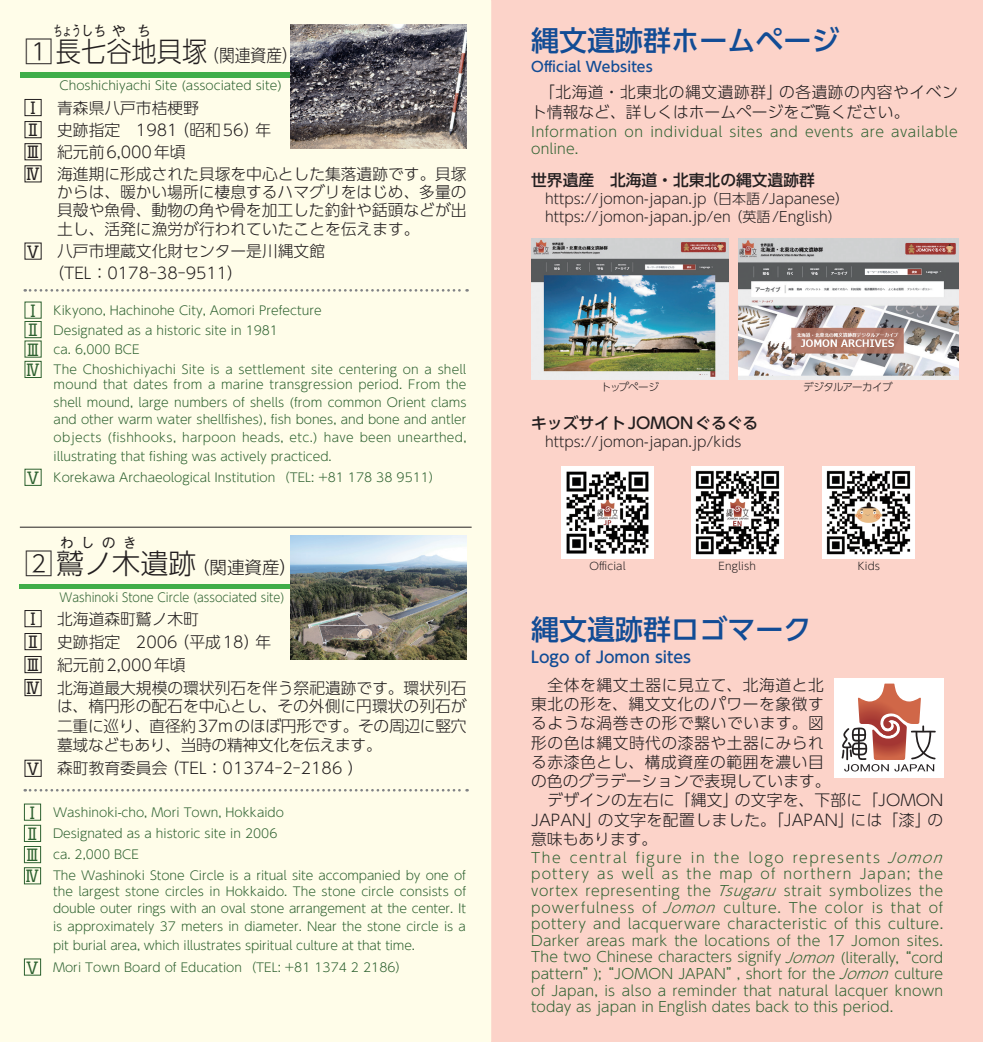
<style>
.page{position:relative;width:983px;height:1042px;background:#fff}
.page>*{position:absolute;margin:0;border:0;box-sizing:border-box;transform-origin:0 0}
.t1{font:500 28px "UD Shin Go Pro";color:#124c95}
.t2{font:300 28px "UD Shin Go Pro";color:#231f20}
.t3{font:300 17.5px "UD Shin Go Pro";color:#231f20}
.t4{font:300 17.5px "UD Shin Go Pro";color:#231f20;scale:.9 1}
.t5{font:300 15.75px/22.9px "UD Shin Go Pro";color:#231f20}
.t6{font:300 15.75px/19.2px "UD Shin Go Pro";letter-spacing:.035em;color:#231f20}
.t7{font:500 15.75px "UD Shin Go Pro";color:#231f20}
.t8{font:500 15.75px "UD Shin Go Pro";color:#124c95}
.t9{font:300 14px/16.6px "UD Shin Go Pro";letter-spacing:.03em;color:#2d6130}
.t10{font:300 14px/17.5px "UD Shin Go Pro";color:#231f20}
.t11{font:500 14px "UD Shin Go Pro";letter-spacing:.01em;color:#124c95}
.t12{font:300 14px "UD Shin Go Pro";color:#231f20;scale:.66 1}
.t13{font:300 12.25px/17.5px "UD Shin Go Pro";color:#2d6130}
.t14{font:300 12.25px "UD Shin Go Pro";color:#2d6130;scale:.91 1}
.t15{font:300 10.5px "UD Shin Go Pro";letter-spacing:-.005em;color:#231f20}
.t16{font:300 10.5px "UD Shin Go Pro";letter-spacing:-.06em;color:#231f20}
.s1{font-size:28px}
.s2{font-weight:400}
.s3{font-weight:400;font-size:15.75px}
.s4{font-style:italic}
</style>
<div class="page">
<div style="left:0;top:0;width:491px;height:1042px;background:#fffde9"></div>
<hr style="left:20px;top:527px;width:451px;height:1px;background:#231f20">
<div style="left:24px;top:804px;width:17px;height:16px;border:1px solid #2d6130"></div>
<div style="left:24px;top:825px;width:17px;height:16px;border:1px solid #2d6130"></div>
<div style="left:24px;top:846px;width:17px;height:17px;border:1px solid #2d6130"></div>
<div style="left:24px;top:867px;width:17px;height:17px;border:1px solid #2d6130"></div>
<div style="left:24px;top:959px;width:17px;height:16px;border:1px solid #2d6130"></div>
<div style="left:20px;top:584px;width:278px;height:5px;background:#40ae49"></div>
<div style="left:25px;top:610px;width:16px;height:17px;border:1px solid #231f20"></div>
<div style="left:25px;top:633px;width:16px;height:17px;border:1px solid #231f20"></div>
<div style="left:25px;top:656px;width:16px;height:17px;border:1px solid #231f20"></div>
<div style="left:25px;top:679px;width:16px;height:17px;border:1px solid #231f20"></div>
<img style="left:290px;top:536px;width:176px;height:124px">
<svg style="left:25px;top:789px;width:442px;height:2px"></svg>
<div style="left:20px;top:72px;width:304px;height:5px;background:#40ae49"></div>
<div style="left:25px;top:99px;width:16px;height:17px;border:1px solid #231f20"></div>
<div style="left:25px;top:121px;width:16px;height:17px;border:1px solid #231f20"></div>
<div style="left:25px;top:143px;width:16px;height:17px;border:1px solid #231f20"></div>
<div style="left:25px;top:321px;width:16px;height:17px;border:1px solid #2d6130"></div>
<div style="left:25px;top:361px;width:16px;height:17px;border:1px solid #2d6130"></div>
<img style="left:290px;top:25px;width:176px;height:124px">
<svg style="left:25px;top:289px;width:442px;height:3px"></svg>
<div style="left:491px;top:0;width:491px;height:1042px;background:#fcd3c9"></div>
<div style="left:833px;top:678px;width:110px;height:99px;background:#fff"></div>
<img style="left:858px;top:683px;width:62px;height:40px">
<svg style="left:841px;top:723px;width:94px;height:48px"></svg>
<img style="left:691px;top:466px;width:91px;height:92px">
<img style="left:561px;top:466px;width:92px;height:92px">
<img style="left:822px;top:466px;width:92px;height:92px">
<img style="left:531px;top:238px;width:197px;height:142px">
<img style="left:738px;top:238px;width:219px;height:142px">
<p class="t12" style="left:53px;top:19px;width:111px">ちょうしちや</p>
<p class="t10" style="left:137px;top:21px;width:15px">ち</p>
<h2 class="t4" style="left:157px;top:41px;width:158px"><span class="s1">貝塚</span>（関連資産）</h2>
<p class="t5" style="left:25px;top:96px;width:443px;line-height:22.1px"><span class="s2">Ⅰ</span>　青森県八戸市桔梗野<br><span class="s2">Ⅱ</span>　史跡指定　1981（昭和56）年<br><span class="s2">Ⅲ</span>　紀元前6,000年頃<br><span class="s2">Ⅳ</span>　 海進期に形成された貝塚を中心とした集落遺跡です。貝塚</p>
<p class="t5" style="left:57px;top:182px;width:411px;line-height:18.4px;text-align:justify">からは、暖かい場所に棲息するハマグリをはじめ、多量の貝殻や魚骨、動物の角や骨を加工した釣針や銛頭などが出土し、活発に漁労が行われていたことを伝えます。</p>
<p class="t5" style="left:25px;top:240px;width:302px;line-height:21.7px"><span class="s2">Ⅴ</span>　八戸市埋蔵文化財センター是川縄文館　　（TEL：0178-38-9511）</p>
<p class="t13" style="left:25px;top:300px;width:442px;line-height:19.6px"><span class="s3">Ⅰ</span>　Kikyono, Hachinohe City, Aomori Prefecture<br><span class="s3">Ⅱ</span>　Designated as a historic site in 1981<br><span class="s3">Ⅲ</span>　ca. 6,000 BCE<br><span class="s3">Ⅳ</span>　 The Choshichiyachi Site is a settlement site centering on a shell</p>
<p class="t13" style="left:54px;top:375px;width:414px;text-align:justify">mound that dates from a marine transgression period. From the shell mound, large numbers of shells (from common Orient clams and other warm water shellfishes), fish bones, and bone and antler objects (fishhooks, harpoon heads, etc.) have been unearthed,</p>
<p class="t13" style="left:25px;top:445px;width:417px;line-height:21.2px;text-indent:28px">illustrating that fishing was actively practiced.<br><span class="s3">Ⅴ</span> Korekawa Archaeological Institution （TEL: +81 178 38 9511）</p>
<h1 class="t2" style="left:25px;top:29px;width:133px">₁長七谷地</h1>
<p class="t13" style="left:60px;top:76px;width:224px">Choshichiyachi Site (associated site)</p>
<p class="t10" style="left:60px;top:533px;width:78px">わしのき</p>
<h2 class="t3" style="left:84px;top:553px;width:214px"><span class="s1">ノ木遺跡</span>（関連資産）</h2>
<p class="t5" style="left:25px;top:606px;width:443px"><span class="s2">Ⅰ</span>　北海道森町鷲ノ木町<br><span class="s2">Ⅱ</span>　史跡指定　2006（平成18）年<br><span class="s2">Ⅲ</span>　紀元前2,000年頃<br><span class="s2">Ⅳ</span>　 北海道最大規模の環状列石を伴う祭祀遺跡です。環状列石</p>
<p class="t5" style="left:57px;top:696px;width:411px;line-height:19.2px;text-align:justify">は、楕円形の配石を中心とし、その外側に円環状の列石が二重に巡り、直径約37mのほぼ円形です。その周辺に竪穴墓域などもあり、当時の精神文化を伝えます。</p>
<p class="t5" style="left:25px;top:756px;width:340px"><span class="s2">Ⅴ</span>　森町教育委員会（TEL：01374-2-2186 ）</p>
<h1 class="t2" style="left:25px;top:541px;width:61px">₂鷲</h1>
<p class="t14" style="left:60px;top:587px;width:249px">Washinoki Stone Circle (associated site)</p>
<p class="t13" style="left:25px;top:801px;width:442px;line-height:21.2px"><span class="s3">Ⅰ</span>　Washinoki-cho, Mori Town, Hokkaido<br><span class="s3">Ⅱ</span>　Designated as a historic site in 2006<br><span class="s3">Ⅲ</span>　ca. 2,000 BCE<br><span class="s3">Ⅳ</span>　 The Washinoki Stone Circle is a ritual site accompanied by one of</p>
<p class="t13" style="left:53px;top:882px;width:414px;text-align:justify">the largest stone circles in Hokkaido. The stone circle consists of double outer rings with an oval stone arrangement at the center. It is approximately 37 meters in diameter. Near the stone circle is a</p>
<p class="t13" style="left:25px;top:934px;width:392px;line-height:21.7px;text-indent:28px">pit burial area, which illustrates spiritual culture at that time.<br><span class="s3">Ⅴ</span>　Mori Town Board of Education （TEL: +81 1374 2 2186）</p>
<h1 class="t1" style="left:531px;top:17px;width:309px">縄文遺跡群ホームページ</h1>
<p class="t11" style="left:531px;top:55px;width:123px">Official Websites</p>
<p class="t5" style="left:531px;top:82px;width:428px;line-height:20.1px">　「北海道・北東北の縄文遺跡群」の各遺跡の内容やイベント情報など、詳しくはホームページをご覧ください。</p>
<p class="t9" style="left:531px;top:122px;width:428px;line-height:17.5px">Information on individual sites and events are available online.</p>
<p class="t7" style="left:531px;top:167px;width:285px">世界遺産　北海道・北東北の縄文遺跡群</p>
<p class="t10" style="left:531px;top:190px;width:319px">　https://jomon-japan.jp （日本語/Japanese）　https://jomon-japan.jp/en （英語/English）</p>
<p class="t15" style="left:600px;top:379px;width:60px">トップページ</p>
<p class="t16" style="left:802px;top:379px;width:91px">デジタルアーカイブ</p>
<p class="t7" style="left:531px;top:410px;width:228px">キッズサイトJOMONぐるぐる</p>
<p class="t10" style="left:531px;top:432px;width:212px">　https://jomon-japan.jp/kids</p>
<p class="t15" style="left:589px;top:557px;width:38px">Official</p>
<p class="t15" style="left:718px;top:557px;width:39px">English</p>
<h1 class="t1" style="left:531px;top:607px;width:281px">縄文遺跡群ロゴマーク</h1>
<p class="t8" style="left:531px;top:644px;width:161px">Logo of Jomon sites</p>
<p class="t15" style="left:857px;top:558px;width:24px">Kids</p>
<p class="t6" style="left:531px;top:675px;width:413px">　全体を縄文土器に見立て、北海道と北<br>東北の形を、縄文文化のパワーを象徴す<br>るような渦巻きの形で繋いでいます。図<br>形の色は縄文時代の漆器や土器にみられ<br>る赤漆色とし、構成資産の範囲を濃い目<br>の色のグラデーションで表現しています。<br>　デザインの左右に「縄文」の文字を、下部に「JOMON<br>JAPAN」の文字を配置しました。「JAPAN」には「漆」の意味もあります。</p>
<p class="t9" style="left:531px;top:848px;width:419px">The central figure in the logo represents <span class="s4">Jomon </span>pottery as well as the map of northern Japan; the vortex representing the <span class="s4">Tsugaru</span> strait symbolizes the powerfulness of <span class="s4">Jomon</span> culture. The color is that of pottery and lacquerware characteristic of this culture.<br>Darker areas mark the locations of the 17 Jomon sites.<br>The two Chinese characters signify <span class="s4">Jomon</span>(literally, “cord pattern”); “JOMON JAPAN”, short for the <span class="s4">Jomon</span>culture of Japan, is also a reminder that natural lacquer known today as japan in English dates back to this period.</p>
</div>
